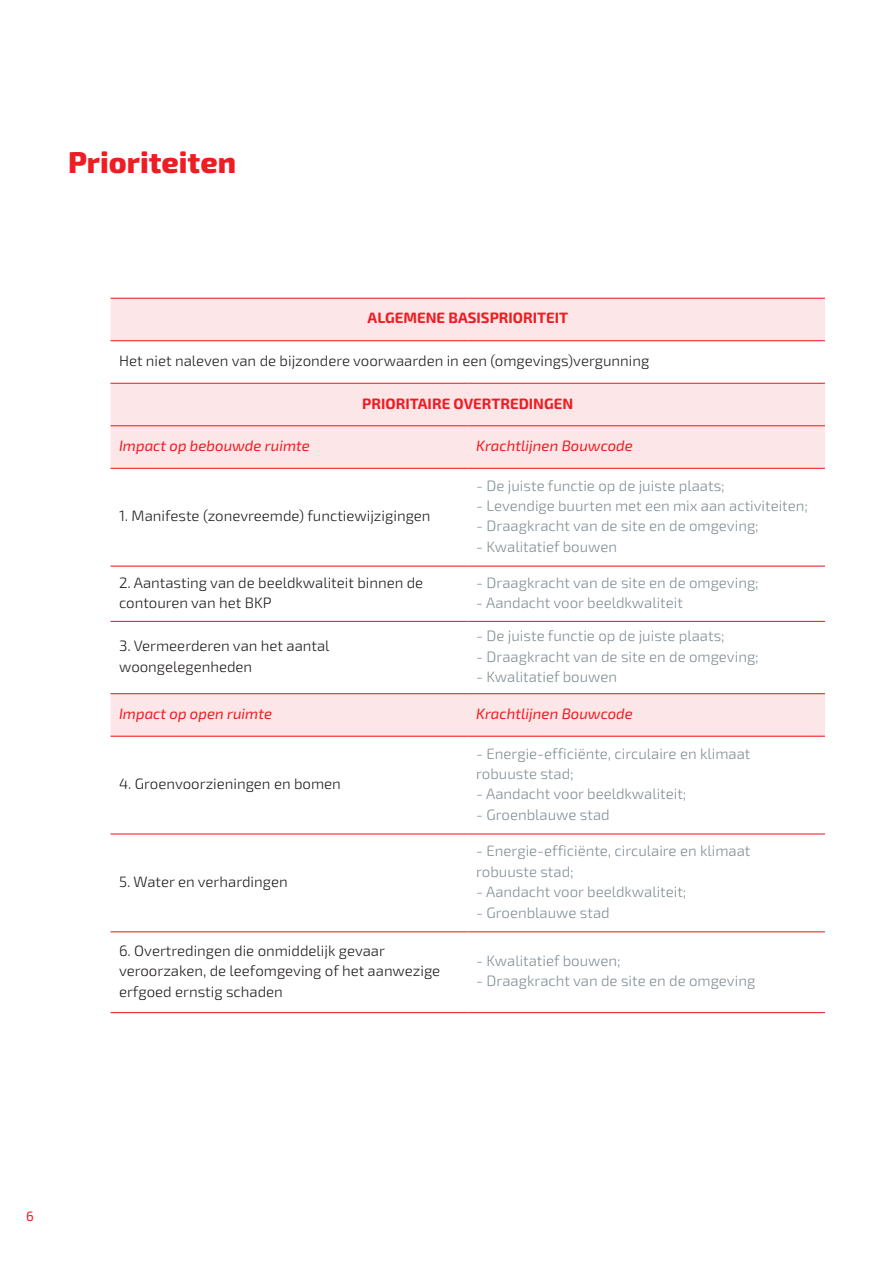
<style>
.page{position:relative;width:893px;height:1263px;background:#fff}
.page>*{position:absolute;margin:0;border:0;box-sizing:border-box;transform-origin:0 0}
.Titels_Onderwerpen{font:800 30px "Exo 2";color:#ee1d23}
.tekst_tabel{font:300 15px/20.4px "Exo 2";color:#828f96}
.tekst_tabel-2{font:300 15px/20.4px "Exo 2";color:#231f20}
.tekst_tabel-3{font:italic 15px "Exo 2";color:#ee1d23}
.titel_tabel{font:700 15px "Exo 2";color:#ee1d23}
.t1{font:13.5px "Exo 2";color:#ee1d23}
</style>
<div class="page">
<svg style="left:111px;top:299px;width:714px;height:437px"></svg>
<hr style="left:111px;top:383px;width:357px;height:1px;background:#ee1d23">
<hr style="left:468px;top:383px;width:357px;height:1px;background:#ee1d23">
<hr style="left:111px;top:425px;width:357px;height:1px;background:#ee1d23">
<hr style="left:468px;top:425px;width:357px;height:1px;background:#ee1d23">
<hr style="left:111px;top:298px;width:357px;height:1px;background:#ee1d23">
<hr style="left:468px;top:298px;width:357px;height:1px;background:#ee1d23">
<hr style="left:111px;top:340px;width:357px;height:1px;background:#ee1d23">
<hr style="left:468px;top:340px;width:357px;height:1px;background:#ee1d23">
<hr style="left:111px;top:468px;width:357px;height:1px;background:#ee1d23">
<hr style="left:468px;top:468px;width:357px;height:1px;background:#ee1d23">
<hr style="left:111px;top:566px;width:357px;height:1px;background:#ee1d23">
<hr style="left:468px;top:566px;width:357px;height:1px;background:#ee1d23">
<hr style="left:111px;top:621px;width:357px;height:1px;background:#ee1d23">
<hr style="left:468px;top:621px;width:357px;height:1px;background:#ee1d23">
<hr style="left:111px;top:693px;width:357px;height:1px;background:#ee1d23">
<hr style="left:468px;top:693px;width:357px;height:1px;background:#ee1d23">
<hr style="left:111px;top:736px;width:357px;height:1px;background:#ee1d23">
<hr style="left:468px;top:736px;width:357px;height:1px;background:#ee1d23">
<hr style="left:111px;top:833px;width:357px;height:1px;background:#ee1d23">
<hr style="left:468px;top:833px;width:357px;height:1px;background:#ee1d23">
<hr style="left:111px;top:931px;width:357px;height:1px;background:#ee1d23">
<hr style="left:468px;top:931px;width:357px;height:1px;background:#ee1d23">
<hr style="left:111px;top:1012px;width:357px;height:1px;background:#ee1d23">
<hr style="left:468px;top:1012px;width:357px;height:1px;background:#ee1d23">
<p class="Titels_Onderwerpen" style="left:68px;top:139px;width:170px">Prioriteiten</p>
<p class="titel_tabel" style="left:368px;top:307px;width:202px">ALGEMENE BASISPRIORITEIT</p>
<p class="tekst_tabel-2" style="left:119px;top:350px;width:532px">Het niet naleven van de bijzondere voorwaarden in een (omgevings)vergunning</p>
<p class="titel_tabel" style="left:362px;top:392px;width:213px">PRIORITAIRE OVERTREDINGEN</p>
<p class="tekst_tabel-3" style="left:119px;top:435px;width:192px">Impact op bebouwde ruimte</p>
<p class="tekst_tabel-3" style="left:476px;top:435px;width:158px">Krachtlijnen Bouwcode</p>
<p class="tekst_tabel-2" style="left:119px;top:505px;width:313px">1. Manifeste (zonevreemde) functiewijzigingen</p>
<p class="tekst_tabel" style="left:476px;top:475px;width:250px">- De juiste functie op de juiste plaats;</p>
<p class="tekst_tabel" style="left:476px;top:495px;width:333px">- Levendige buurten met een mix aan activiteiten;</p>
<p class="tekst_tabel" style="left:476px;top:515px;width:284px">- Draagkracht van de site en de omgeving;</p>
<p class="tekst_tabel" style="left:476px;top:536px;width:142px">- Kwalitatief bouwen</p>
<p class="tekst_tabel-2" style="left:119px;top:572px;width:306px">2. Aantasting van de beeldkwaliteit binnen de contouren van het BKP</p>
<p class="tekst_tabel" style="left:476px;top:572px;width:284px">- Draagkracht van de site en de omgeving;</p>
<p class="tekst_tabel" style="left:476px;top:592px;width:208px">- Aandacht voor beeldkwaliteit</p>
<p class="tekst_tabel-2" style="left:119px;top:635px;width:212px">3. Vermeerderen van het aantal woongelegenheden</p>
<p class="tekst_tabel" style="left:476px;top:625px;width:250px">- De juiste functie op de juiste plaats;</p>
<p class="tekst_tabel" style="left:476px;top:646px;width:284px">- Draagkracht van de site en de omgeving;</p>
<p class="tekst_tabel" style="left:476px;top:666px;width:142px">- Kwalitatief bouwen</p>
<p class="tekst_tabel-3" style="left:119px;top:703px;width:155px">Impact op open ruimte</p>
<p class="tekst_tabel-3" style="left:476px;top:703px;width:158px">Krachtlijnen Bouwcode</p>
<p class="tekst_tabel-2" style="left:119px;top:773px;width:223px">4. Groenvoorzieningen en bomen</p>
<p class="tekst_tabel-2" style="left:119px;top:871px;width:170px">5. Water en verhardingen</p>
<p class="tekst_tabel" style="left:476px;top:742px;width:276px">- Energie-efficiënte, circulaire en klimaat robuuste stad;</p>
<p class="tekst_tabel" style="left:476px;top:783px;width:212px">- Aandacht voor beeldkwaliteit;</p>
<p class="tekst_tabel" style="left:476px;top:804px;width:135px">- Groenblauwe stad</p>
<p class="tekst_tabel" style="left:476px;top:840px;width:276px">- Energie-efficiënte, circulaire en klimaat robuuste stad;</p>
<p class="tekst_tabel" style="left:476px;top:881px;width:212px">- Aandacht voor beeldkwaliteit;</p>
<p class="tekst_tabel" style="left:476px;top:901px;width:135px">- Groenblauwe stad</p>
<p class="tekst_tabel-2" style="left:119px;top:940px;width:323px">6. Overtredingen die onmiddelijk gevaar veroorzaken, de leefomgeving of het aanwezige erfgoed ernstig schaden</p>
<p class="tekst_tabel" style="left:476px;top:950px;width:146px">- Kwalitatief bouwen;</p>
<p class="tekst_tabel" style="left:476px;top:970px;width:281px">- Draagkracht van de site en de omgeving</p>
<p class="t1" style="left:26px;top:1207px;width:9px">6</p>
</div>
